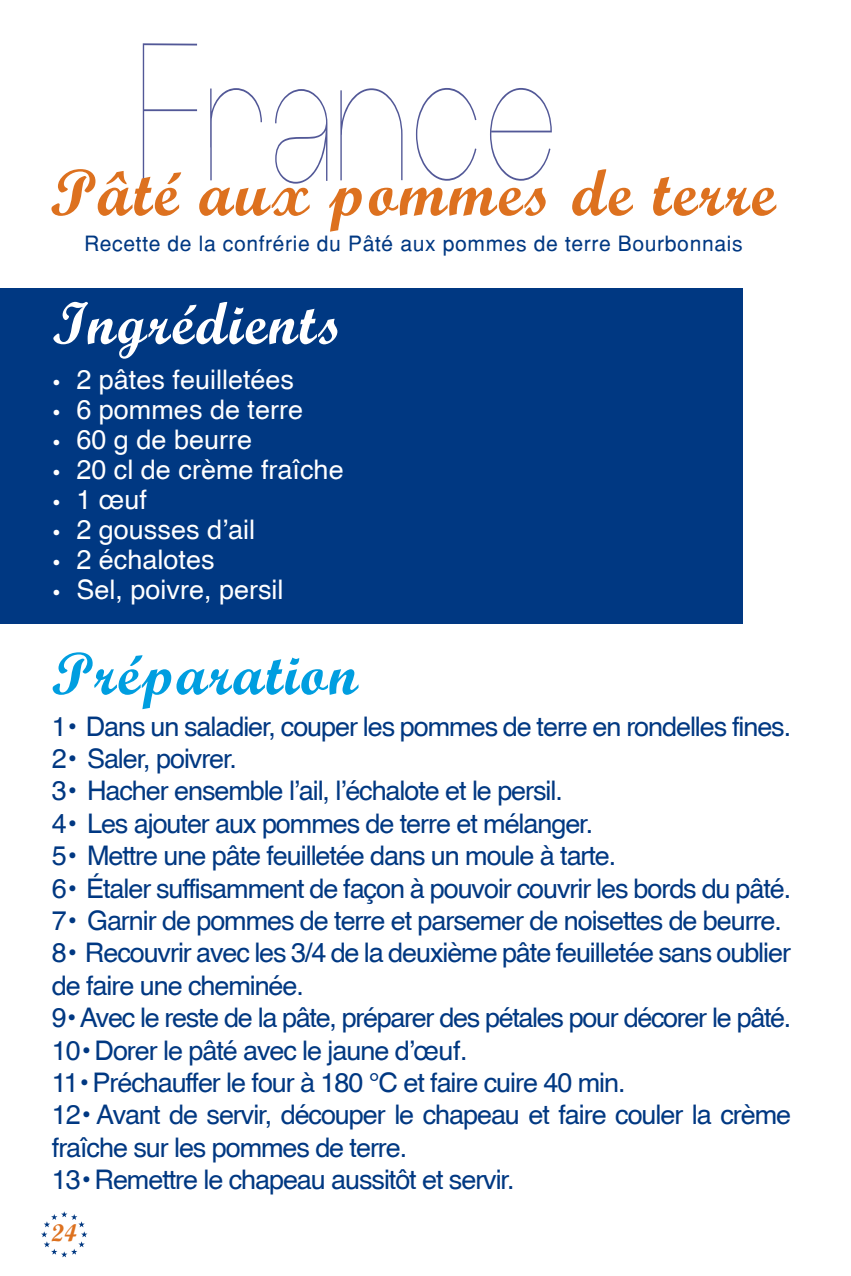
<style>
.page{position:relative;width:851px;height:1276px;background:#fff}
.page>*{position:absolute;margin:0;border:0;box-sizing:border-box;transform-origin:0 0}
.t1{font:300 182.1px "Europe Underground";letter-spacing:.06em;color:#525897;scale:.76 1}
.t2{font:66px "Script MT Bold";letter-spacing:.03em;color:#dd711f}
.t3{font:60px "Script MT Bold";letter-spacing:.03em;color:#fff}
.t4{font:60px "Script MT Bold";letter-spacing:.03em;color:#009ee0}
.t5{font:27px/32.4px "Helvetica";letter-spacing:-.04em;color:#003882}
.t6{font:27px "Helvetica";color:#fff}
.t7{font:24px "Script MT Bold";color:#dd711f}
.t8{font:21px "Helvetica";letter-spacing:.03em;color:#003882}
.s1{font-family:"Catriel"}
</style>
<div class="page">
<div style="left:0;top:288px;width:742px;height:360px;background:#003882"></div>
<svg style="left:41px;top:1211px;width:46px;height:46px"></svg>
<div style="left:0;top:624px;width:761px;height:102px;background:#fff"></div>
<h1 class="t1" style="left:143px;top:-2px;width:548px">France</h1>
<h2 class="t2" style="left:51px;top:152px;width:726px">Pâté aux pommes de terre</h2>
<p class="t8" style="left:84px;top:231px;width:660px">Recette de la confrérie du Pâté aux pommes de terre Bourbonnais</p>
<h3 class="t3" style="left:52px;top:286px;width:292px">Ingrédients</h3>
<p class="t6" style="left:52px;top:362px;width:244px"><span class="s1">•</span> 2 pâtes feuilletées</p>
<p class="t6" style="left:52px;top:392px;width:253px"><span class="s1">•</span> 6 pommes de terre</p>
<p class="t6" style="left:52px;top:422px;width:202px"><span class="s1">•</span> 60 g de beurre</p>
<p class="t6" style="left:52px;top:452px;width:293px"><span class="s1">•</span> 20 cl de crème fraîche</p>
<p class="t6" style="left:52px;top:482px;width:96px"><span class="s1">•</span> 1 œuf</p>
<p class="t6" style="left:52px;top:512px;width:205px"><span class="s1">•</span> 2 gousses d’ail</p>
<p class="t6" style="left:52px;top:542px;width:164px"><span class="s1">•</span> 2 échalotes</p>
<p class="t6" style="left:52px;top:572px;width:233px"><span class="s1">•</span> Sel, poivre, persil</p>
<h3 class="t4" style="left:52px;top:637px;width:307px">Préparation</h3>
<p class="t5" style="left:52px;top:709px;width:740px">1• Dans un saladier, couper les pommes de terre en rondelles fines.<br>2• Saler, poivrer.<br>3• Hacher ensemble l’ail, l’échalote et le persil.<br>4• Les ajouter aux pommes de terre et mélanger.<br>5• Mettre une pâte feuilletée dans un moule à tarte.<br>6• étaler suffisamment de façon à pouvoir couvrir les bords du pâté.<br>7• Garnir de pommes de terre et parsemer de noisettes de beurre.<br>8• Recouvrir avec les 3/4 de la deuxième pâte feuilletée sans oublier de faire une cheminée.<br>9• Avec le reste de la pâte, préparer des pétales pour décorer le pâté.<br>10• Dorer le pâté avec le jaune d’œuf.<br>11• Préchauffer le four à 180 °C et faire cuire 40 min.<br>12• Avant de servir, découper le chapeau et faire couler la crème fraîche sur les pommes de terre.<br>13• Remettre le chapeau aussitôt et servir.</p>
<p class="t7" style="left:51px;top:1218px;width:27px">24</p>
</div>
